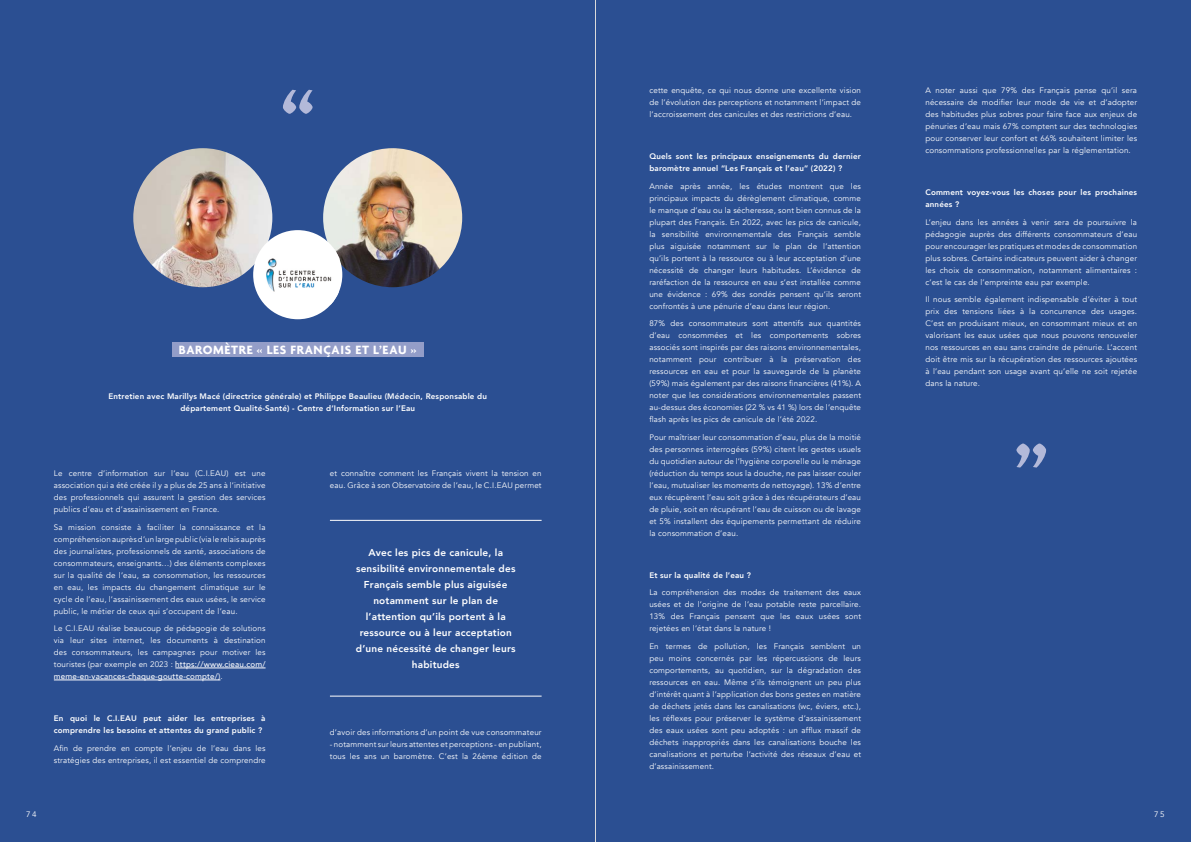
<style>
.page{position:relative;width:1191px;height:842px;background:#fff}
.page>*{position:absolute;margin:0;border:0;box-sizing:border-box;transform-origin:0 0}
.t1{font:700 80px "Agenda";color:#b3b9d9}
.t2{font:700 13px "Agenda";letter-spacing:.05em;color:#fff}
.t3{font:800 10px/16px "Avenir";letter-spacing:.02em;color:#fff;text-align:center}
.t4{font:8px/12px "Avenir";letter-spacing:.02em;color:#fff;text-align:justify}
.t5{font:800 8px/12px "Avenir";letter-spacing:.02em;color:#fff}
.s1{font-weight:500}
</style>
<div class="page">
<div style="left:0;top:0;width:595px;height:842px;background:#2b4f92"></div>
<div style="left:172px;top:342px;width:251px;height:14px;background:#939dc8"></div>
<div style="left:596px;top:0;width:595px;height:842px;background:#2b4f92"></div>
<hr style="left:175px;top:668px;width:90px;height:1px;background:#fff">
<hr style="left:54px;top:680px;width:166px;height:1px;background:#fff">
<hr style="left:330px;top:520px;width:211px;height:1px;background:#fff">
<hr style="left:330px;top:696px;width:211px;height:1px;background:#fff">
<img style="left:133px;top:148px;width:139px;height:139px;border-radius:70px">
<img style="left:323px;top:148px;width:139px;height:139px;border-radius:70px">
<div style="left:253px;top:230px;width:89px;height:89px;background:#fff;border-radius:50%"></div>
<img style="left:266px;top:249px;width:73px;height:55px">
<hr style="left:595px;top:0;width:1px;height:842px;background:#dadada">
<h1 class="t1" style="left:281px;top:73px;width:36px">“</h1>
<h2 class="t2" style="left:179px;top:343px;width:239px">BAROMÈTRE « LES FRANÇAIS ET L’EAU »</h2>
<p class="t5" style="left:108px;top:391px;width:380px;text-align:center">Entretien avec Marillys Macé (directrice générale) et Philippe Beaulieu (Médecin, Responsable du département Qualité-Santé) - Centre d’Information sur l’Eau</p>
<p class="t4" style="left:54px;top:467px;width:213px">Le centre d’information sur l’eau (C.I.EAU) est une association qui a été créée il y a plus de 25 ans à l’initiative des professionnels qui assurent la gestion des services publics d’eau et d’assainissement en France.</p>
<p class="t4" style="left:54px;top:521px;width:213px">Sa mission consiste à faciliter la connaissance et la compréhension auprès d’un large public (via le relais auprès des journalistes, professionnels de santé, associations de consommateurs, enseignants…) des éléments complexes sur la qualité de l’eau, sa consommation, les ressources en eau, les impacts du changement climatique sur le cycle de l’eau, l’assainissement des eaux usées, le service public, le métier de ceux qui s’occupent de l’eau.</p>
<p class="t4" style="left:54px;top:623px;width:213px">Le C.I.EAU réalise beaucoup de pédagogie de solutions via leur sites internet, les documents à destination des consommateurs, les campagnes pour motiver les touristes (par exemple en 2023 : <span class="s1">https://www.cieau.com/ meme-en-vacances-chaque-goutte-compte/)</span>.</p>
<p class="t5" style="left:54px;top:712px;width:213px">En quoi le C.I.EAU peut aider les entreprises à comprendre les besoins et attentes du grand public ?</p>
<p class="t4" style="left:54px;top:742px;width:213px">Afin de prendre en compte l’enjeu de l’eau dans les stratégies des entreprises, il est essentiel de comprendre</p>
<p class="t4" style="left:330px;top:467px;width:213px">et connaître comment les Français vivent la tension en eau. Grâce à son Observatoire de l’eau, le C.I.EAU permet</p>
<p class="t3" style="left:356px;top:544px;width:161px">Avec les pics de canicule, la sensibilité environnementale des<br>Français semble plus aiguisée notamment sur le plan de l’attention qu’ils portent à la ressource ou à leur acceptation d’une nécessité de changer leurs habitudes</p>
<p class="t4" style="left:330px;top:727px;width:213px">d’avoir des informations d’un point de vue consommateur</p>
<p class="t4" style="left:330px;top:739px;width:213px">- notamment sur leurs attentes et perceptions - en publiant, tous les ans un baromètre. C’est la 26ème édition de</p>
<p class="t4" style="left:649px;top:85px;width:213px">cette enquête, ce qui nous donne une excellente vision de l’évolution des perceptions et notamment l’impact de l’accroissement des canicules et des restrictions d’eau.</p>
<p class="t5" style="left:649px;top:150px;width:213px">Quels sont les principaux enseignements du dernier baromètre annuel “Les Français et l’eau” (2022) ?</p>
<p class="t4" style="left:649px;top:180px;width:213px">Année après année, les études montrent que les principaux impacts du dérèglement climatique, comme le manque d’eau ou la sécheresse, sont bien connus de la plupart des Français. En 2022, avec les pics de canicule, la sensibilité environnementale des Français semble plus aiguisée notamment sur le plan de l’attention qu’ils portent à la ressource ou à leur acceptation d’une nécessité de changer leurs habitudes. L’évidence de raréfaction de la ressource en eau s’est installée comme une évidence : 69% des sondés pensent qu’ils seront confrontés à une pénurie d’eau dans leur région.</p>
<p class="t4" style="left:649px;top:318px;width:213px">87% des consommateurs sont attentifs aux quantités d’eau consommées et les comportements sobres associés sont inspirés par des raisons environnementales, notamment pour contribuer à la préservation des ressources en eau et pour la sauvegarde de la planète (59%) mais également par des raisons financières (41%). A noter que les considérations environnementales passent au-dessus des économies (22 % vs 41 %) lors de l’enquête flash après les pics de canicule de l’été 2022.</p>
<p class="t4" style="left:649px;top:431px;width:213px">Pour maîtriser leur consommation d’eau, plus de la moitié des personnes interrogées (59%) citent les gestes usuels du quotidien autour de l’hygiène corporelle ou le ménage (réduction du temps sous la douche, ne pas laisser couler l’eau, mutualiser les moments de nettoyage). 13% d’entre eux récupèrent l’eau soit grâce à des récupérateurs d’eau de pluie, soit en récupérant l’eau de cuisson ou de lavage et 5% installent des équipements permettant de réduire la consommation d’eau.</p>
<p class="t5" style="left:649px;top:569px;width:103px">Et sur la qualité de l’eau ?</p>
<p class="t4" style="left:649px;top:587px;width:213px">La compréhension des modes de traitement des eaux usées et de l’origine de l’eau potable reste parcellaire.<br>13% des Français pensent que les eaux usées sont rejetées en l’état dans la nature !</p>
<p class="t4" style="left:649px;top:640px;width:213px">En termes de pollution, les Français semblent un peu moins concernés par les répercussions de leurs comportements, au quotidien, sur la dégradation des ressources en eau. Même s’ils témoignent un peu plus d’intérêt quant à l’application des bons gestes en matière de déchets jetés dans les canalisations (wc, éviers, etc.), les réflexes pour préserver le système d’assainissement des eaux usées sont peu adoptés : un afflux massif de déchets inappropriés dans les canalisations bouche les canalisations et perturbe l’activité des réseaux d’eau et d’assainissement.</p>
<p class="t4" style="left:925px;top:85px;width:213px">A noter aussi que 79% des Français pense qu’il sera nécessaire de modifier leur mode de vie et d’adopter des habitudes plus sobres pour faire face aux enjeux de pénuries d’eau mais 67% comptent sur des technologies pour conserver leur confort et 66% souhaitent limiter les consommations professionnelles par la réglementation.</p>
<p class="t5" style="left:925px;top:186px;width:213px">Comment voyez-vous les choses pour les prochaines années ?</p>
<p class="t4" style="left:925px;top:216px;width:213px">L’enjeu dans les années à venir sera de poursuivre la pédagogie auprès des différents consommateurs d’eau pour encourager les pratiques et modes de consommation plus sobres. Certains indicateurs peuvent aider à changer les choix de consommation, notamment alimentaires : c’est le cas de l’empreinte eau par exemple.</p>
<p class="t4" style="left:925px;top:294px;width:213px">Il nous semble également indispensable d’éviter à tout prix des tensions liées à la concurrence des usages.<br>C’est en produisant mieux, en consommant mieux et en valorisant les eaux usées que nous pouvons renouveler nos ressources en eau sans craindre de pénurie. L’accent doit être mis sur la récupération des ressources ajoutées à l’eau pendant son usage avant qu’elle ne soit rejetée dans la nature.</p>
<h1 class="t1" style="left:1014px;top:427px;width:36px">”</h1>
<p class="t4" style="left:26px;top:809px;width:12px">74</p>
<p class="t4" style="left:1154px;top:809px;width:12px">75</p>
</div>
